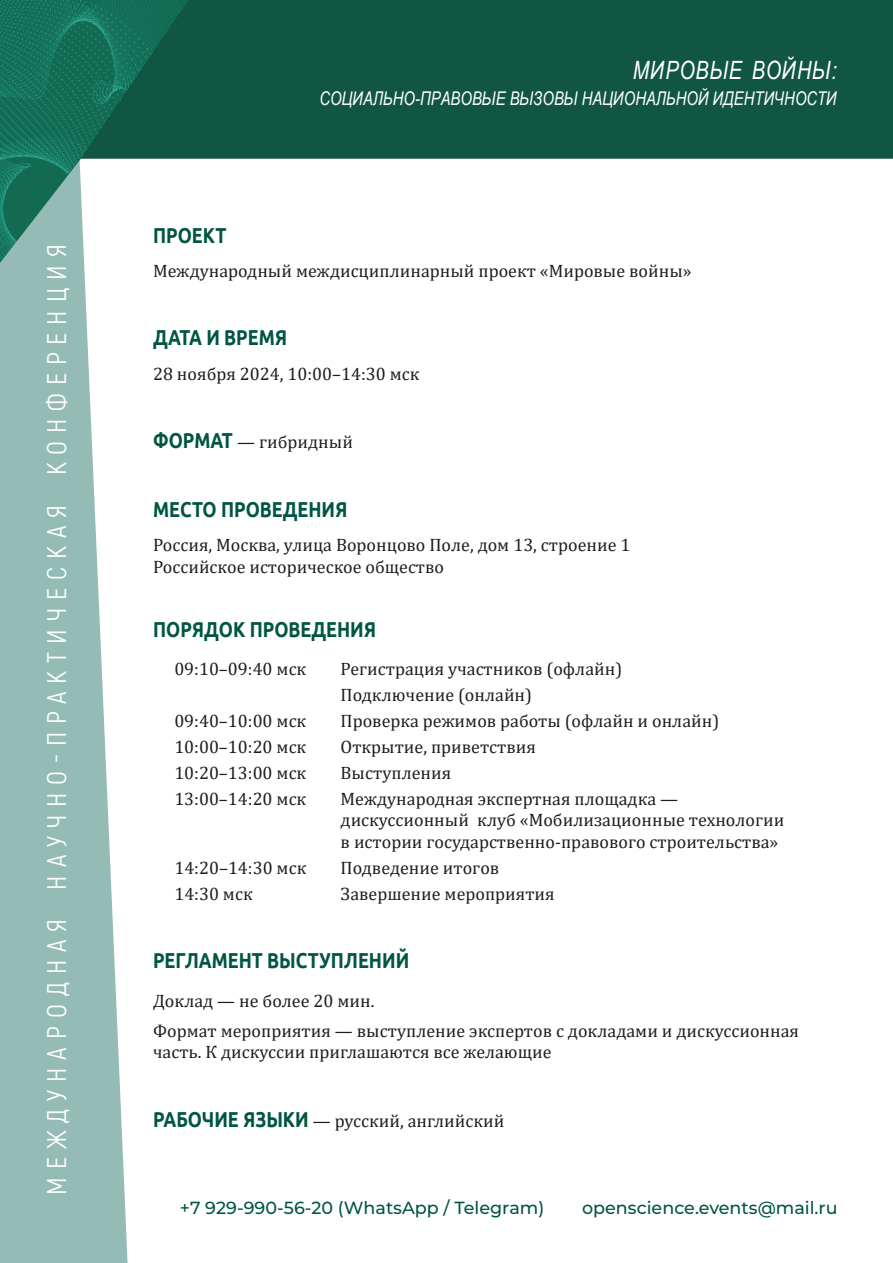
<style>
.page{position:relative;width:893px;height:1263px;background:#fff}
.page>*{position:absolute;margin:0;border:0;box-sizing:border-box;transform-origin:0 0}
.t1{font:27px "Akrobat";letter-spacing:.295em;color:#fff}
.t2{font:italic 25.2px "Arial Narrow";letter-spacing:.04em;color:#fff;scale:.95 1}
.t3{font:700 21.6px "Ubuntu";color:#015543;scale:.83 1}
.t4{font:italic 18.9px "Arial Narrow";letter-spacing:.005em;color:#fff;scale:.95 1}
.t5{font:18px/21.6px "Cambria";color:#1d1d1b}
.t6{font:500 17.55px "Montserrat";color:#015543}
.s1{font-family:"Ubuntu";font-weight:700;font-size:21.6px;color:#015543}
</style>
<div class="page">
<svg style="left:0;top:263px;width:128px;height:1000px;background:#9cbfba"></svg>
<div style="left:289px;top:0;width:604px;height:159px;background:#105643"></div>
<img style="left:0;top:0;width:289px;height:263px">
<h1 class="t1" style="left:41px;top:1195px;width:952px;rotate:-90deg">МЕЖДУНАРОДНАЯ НАУЧНО-ПРАКТИЧЕСКАЯ КОНФЕРЕНЦИЯ</h1>
<h2 class="t2" style="left:633px;top:53px;width:216px">МИРОВЫЕ ВОЙНЫ:</h2>
<p class="t4" style="left:319px;top:85px;width:546px">СОЦИАЛЬНО-ПРАВОВЫЕ ВЫЗОВЫ НАЦИОНАЛЬНОЙ ИДЕНТИЧНОСТИ</p>
<p class="t3" style="left:153px;top:222px;width:90px">ПРОЕКТ</p>
<p class="t5" style="left:153px;top:260px;width:540px">Международный междисциплинарный проект «Мировые войны»</p>
<p class="t3" style="left:153px;top:325px;width:163px">ДАТА И ВРЕМЯ</p>
<p class="t5" style="left:153px;top:363px;width:268px">28 ноября 2024, 10:00–14:30 мск</p>
<p class="t5" style="left:153px;top:431px;width:201px"><span class="s1">ФОРМАТ</span> — гибридный</p>
<p class="t3" style="left:153px;top:496px;width:236px">МЕСТО ПРОВЕДЕНИЯ</p>
<p class="t5" style="left:153px;top:534px;width:479px">Россия, Москва, улица Воронцово Поле, дом 13, строение 1<br>Российское историческое общество</p>
<p class="t3" style="left:153px;top:616px;width:270px">ПОРЯДОК ПРОВЕДЕНИЯ</p>
<p class="t5" style="left:174px;top:658px;width:134px">09:10–09:40 мск</p>
<p class="t5" style="left:341px;top:656px;width:283px;line-height:25.8px">Регистрация участников (офлайн)<br>Подключение (онлайн)</p>
<p class="t5" style="left:174px;top:710px;width:134px">09:40–10:00 мск</p>
<p class="t5" style="left:341px;top:710px;width:380px">Проверка режимов работы (офлайн и онлайн)</p>
<p class="t5" style="left:174px;top:736px;width:134px">10:00–10:20 мск</p>
<p class="t5" style="left:341px;top:736px;width:197px">Открытие, приветствия</p>
<p class="t5" style="left:174px;top:762px;width:134px">10:20–13:00 мск</p>
<p class="t5" style="left:341px;top:762px;width:112px">Выступления</p>
<p class="t5" style="left:174px;top:788px;width:134px">13:00–14:20 мск</p>
<p class="t5" style="left:341px;top:788px;width:445px">Международная экспертная площадка — дискуссионный клуб «Мобилизационные технологии в истории государственно-правового строительства»</p>
<p class="t5" style="left:174px;top:857px;width:134px">14:20–14:30 мск</p>
<p class="t5" style="left:341px;top:857px;width:160px">Подведение итогов</p>
<p class="t5" style="left:174px;top:882px;width:80px">14:30 мск</p>
<p class="t5" style="left:341px;top:882px;width:216px">Завершение мероприятия</p>
<p class="t3" style="left:153px;top:947px;width:310px">РЕГЛАМЕНТ ВЫСТУПЛЕНИЙ</p>
<p class="t5" style="left:153px;top:985px;width:648px;line-height:30.2px">Доклад — не более 20 мин.<br>Формат мероприятия — выступление экспертов с докладами и дискуссионная</p>
<p class="t5" style="left:153px;top:1041px;width:400px">часть. К дискуссии приглашаются все желающие</p>
<p class="t5" style="left:153px;top:1110px;width:353px"><span class="s1">РАБОЧИЕ ЯЗЫКИ</span> — русский, английский</p>
<p class="t6" style="left:180px;top:1195px;width:366px">+7 929-990-56-20 (WhatsApp / Telegram)</p>
<p class="t6" style="left:582px;top:1195px;width:257px">openscience.events@mail.ru</p>
</div>
